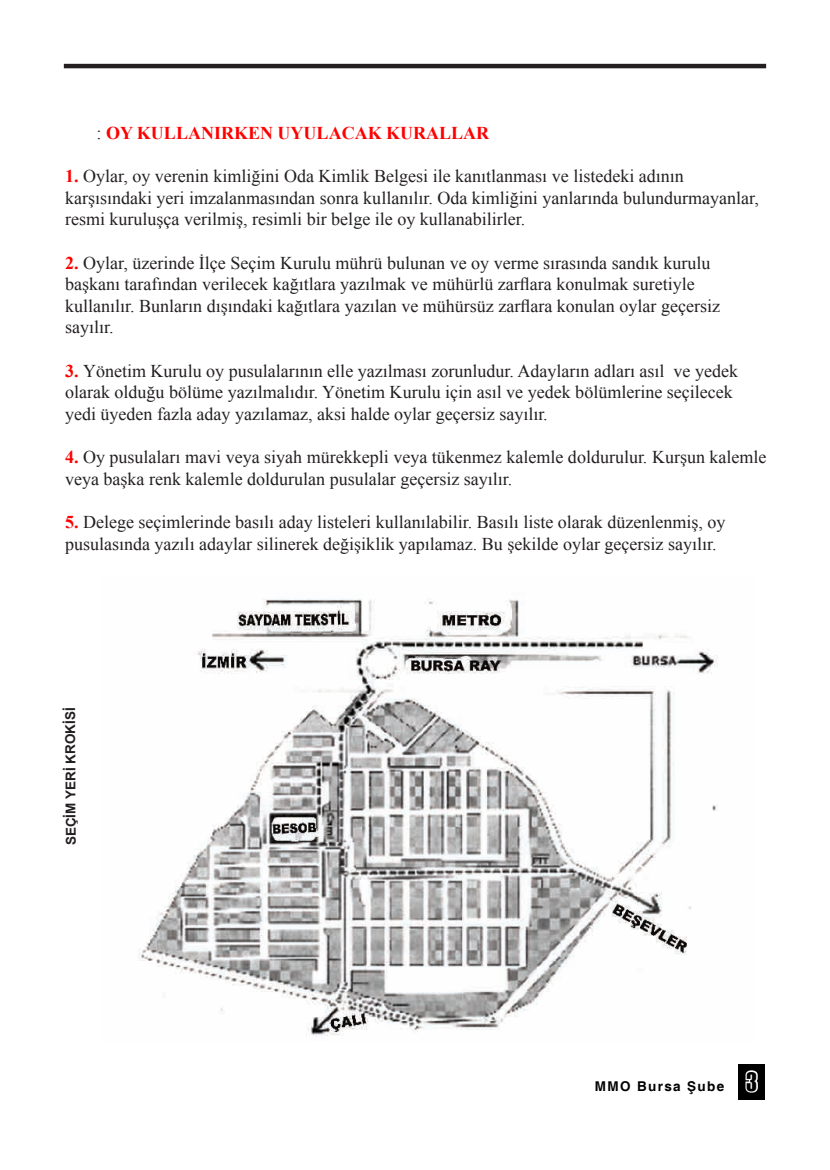
<style>
.page{position:relative;width:830px;height:1170px;background:#fff}
.page>*{position:absolute;margin:0;border:0;box-sizing:border-box;transform-origin:0 0}
.t1{font:18px/21.6px "Times New Roman";color:#231f20}
.t2{font:700 18px "Times New Roman";color:#f00}
.t3{font:700 13.5px "Arial";letter-spacing:-.005em;color:#231f20}
.t4{font:700 13.5px "Helvetica";letter-spacing:.1em;color:#000}
.s1{font-weight:400;color:#231f20}
.s2{font-weight:700;color:#f00}
.s3{font-family:"Haettenschweiler";font-weight:400;font-size:27px}
</style>
<div class="page">
<hr style="left:64px;top:64px;width:701px;height:4px;background:#231f20">
<div style="left:738px;top:1063px;width:26px;height:36px;background:#000"></div>
<svg style="left:745px;top:1070px;width:13px;height:23px"></svg>
<img style="left:138px;top:599px;width:580px;height:437px">
<p class="t2" style="left:96px;top:120px;width:394px"><span class="s1">:</span> OY KULLANIRKEN UYULACAK KURALLAR</p>
<p class="t1" style="left:65px;top:165px;width:695px"><span class="s2">1.</span> Oylar, oy verenin kimliğini Oda Kimlik Belgesi ile kanıtlanması ve listedeki adının karşısındaki yeri imzalanmasından sonra kullanılır. Oda kimliğini yanlarında bulundurmayanlar, resmi kuruluşça verilmiş, resimli bir belge ile oy kullanabilirler.</p>
<p class="t1" style="left:65px;top:251px;width:656px"><span class="s2">2.</span> Oylar, üzerinde İlçe Seçim Kurulu mührü bulunan ve oy verme sırasında sandık kurulu başkanı tarafından verilecek kağıtlara yazılmak ve mühürlü zarflara konulmak suretiyle kullanılır. Bunların dışındaki kağıtlara yazılan ve mühürsüz zarflara konulan oylar geçersiz sayılır.</p>
<p class="t1" style="left:65px;top:359px;width:674px"><span class="s2">3.</span> Yönetim Kurulu oy pusulalarının elle yazılması zorunludur. Adayların adları asıl ve yedek olarak olduğu bölüme yazılmalıdır. Yönetim Kurulu için asıl ve yedek bölümlerine seçilecek yedi üyeden fazla aday yazılamaz, aksi halde oylar geçersiz sayılır.</p>
<p class="t1" style="left:65px;top:446px;width:702px"><span class="s2">4.</span> Oy pusulaları mavi veya siyah mürekkepli veya tükenmez kalemle doldurulur. Kurşun kalemle veya başka renk kalemle doldurulan pusulalar geçersiz sayılır.</p>
<p class="t1" style="left:65px;top:510px;width:661px"><span class="s2">5.</span> Delege seçimlerinde basılı aday listeleri kullanılabilir. Basılı liste olarak düzenlenmiş, oy pusulasında yazılı adaylar silinerek değişiklik yapılamaz. Bu şekilde oylar geçersiz sayılır.</p>
<p class="t3" style="left:62px;top:845px;width:139px;rotate:-90deg">SEÇİM YERİ KROKİSİ</p>
<p class="t4" style="left:594px;top:1078px;width:163px">MMO Bursa Şube <span class="s3">3</span></p>
</div>
